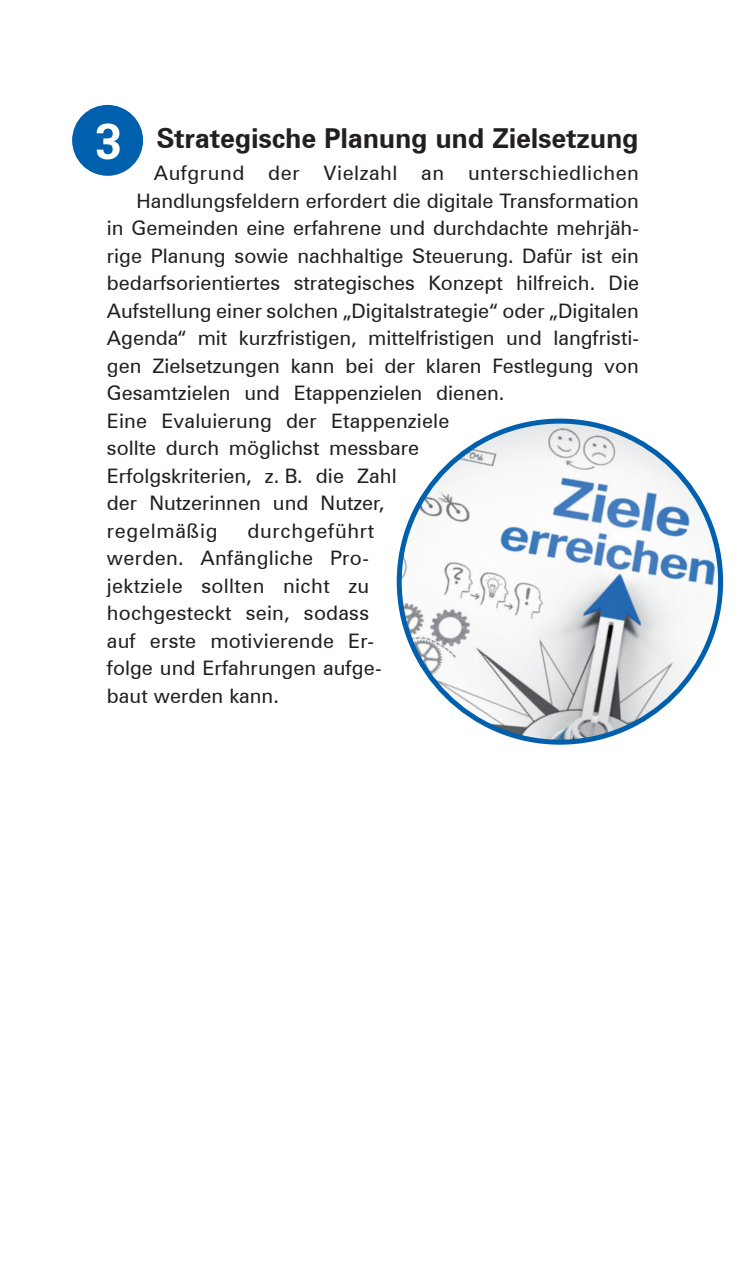
<style>
.page{position:relative;width:745px;height:1276px;background:#fff}
.page>*{position:absolute;margin:0;border:0;box-sizing:border-box;transform-origin:0 0}
.t1{font:700 27.5px "Zurich BT";letter-spacing:-.01em;color:#231f20}
.t2{font:20px/27.5px "Zurich BT";color:#231f20}
.t3{font:20px "Zurich BT";letter-spacing:.025em;color:#231f20}
.s1{font-size:50px;color:#fff}
</style>
<div class="page">
<div style="left:72px;top:105px;width:71px;height:71px;background:#0160ae;border-radius:50%"></div>
<img style="left:402px;top:422px;width:318px;height:320px">
<h3 class="t1" style="left:94px;top:121px;width:545px"><span class="s1">3</span> Strategische Planung und Zielsetzung</h3>
<p class="t3" style="left:154px;top:161px;width:486px">Aufgrund der Vielzahl an unterschiedlichen</p>
<p class="t2" style="left:136px;top:187px;width:504px">Handlungsfeldern erfordert die digitale Transformation</p>
<p class="t2" style="left:107px;top:214px;width:533px">in Gemeinden eine erfahrene und durchdachte mehrjäh-</p>
<p class="t2" style="left:107px;top:242px;width:533px">rige Planung sowie nachhaltige Steuerung. Dafür ist ein</p>
<p class="t2" style="left:107px;top:269px;width:533px">bedarfsorientiertes strategisches Konzept hilfreich. Die</p>
<p class="t2" style="left:107px;top:297px;width:533px">Aufstellung einer solchen „Digitalstrategie“ oder „Digitalen</p>
<p class="t2" style="left:107px;top:324px;width:533px">Agenda“ mit kurzfristigen, mittelfristigen und langfristi-</p>
<p class="t2" style="left:107px;top:352px;width:533px">gen Zielsetzungen kann bei der klaren Festlegung von</p>
<p class="t2" style="left:107px;top:379px;width:398px">Gesamtzielen und Etappenzielen dienen.</p>
<p class="t2" style="left:107px;top:407px;width:344px">Eine Evaluierung der Etappenziele sollte durch möglichst messbare<br>Erfolgskriterien, z. B. die Zahl<br>der Nutzerinnen und Nutzer, regelmäßig</p>
<p class="t2" style="left:107px;top:517px;width:276px;text-indent:140px">durchgeführt werden. Anfängliche Pro&shy;jektziele sollten nicht zu hochgesteckt sein, sodass auf erste motivierende Er&shy;folge und Erfahrungen aufge&shy;baut werden kann.</p>
</div>
